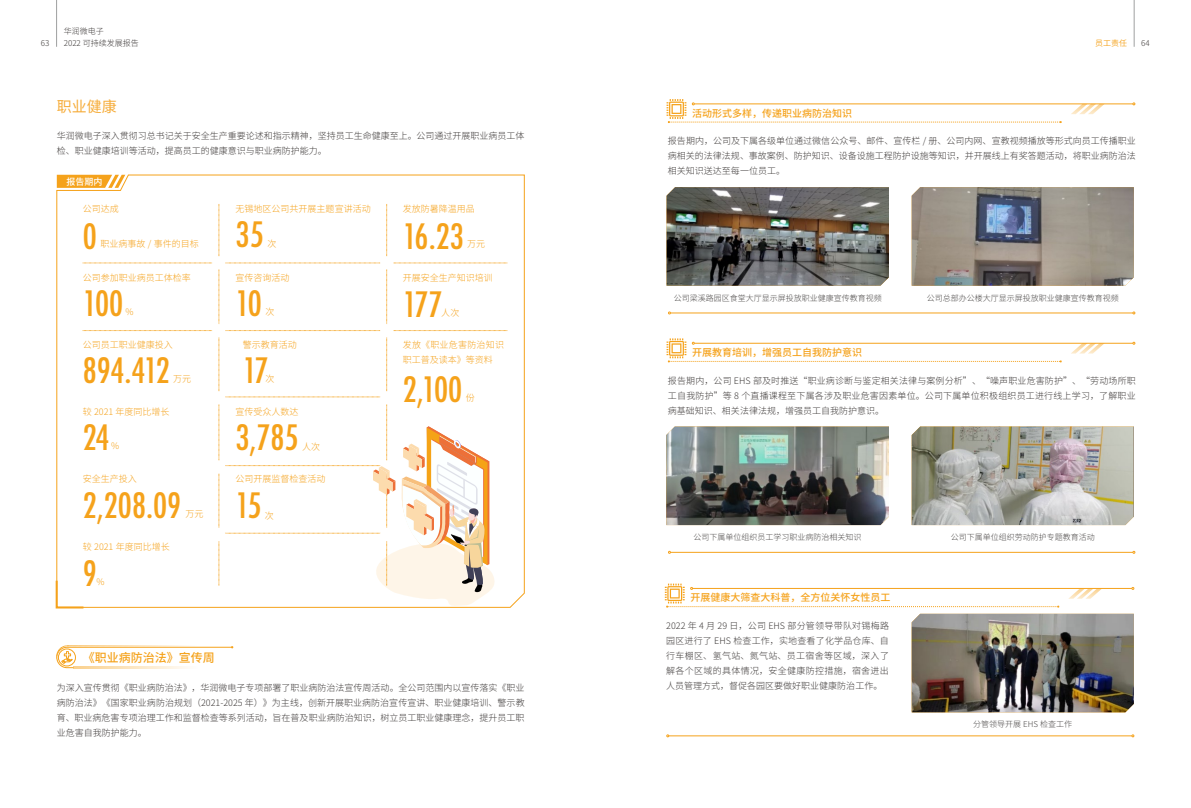
<style>
.page{position:relative;width:1191px;height:808px;background:#fff}
.page>*{position:absolute;margin:0;border:0;box-sizing:border-box;transform-origin:0 0}
.t1{font:500 condensed 34px "Futura";letter-spacing:-.01em;color:#f5a21b}
.t2{font:15px "Source Han Sans CN";color:#f6ac39}
.t3{font:500 12px "Source Han Sans CN";color:#f5a21b}
.t4{font:500 10px "Source Han Sans CN";color:#f5a21b}
.t5{font:300 9px/15px "Source Han Sans CN";color:#3e3a39;text-align:justify}
.t6{font:300 9px "Source Han Sans CN";color:#f5a21b}
.t7{font:300 9px/15px "Source Han Sans CN";letter-spacing:.03em;color:#f5a21b}
.t8{font:500 9px "Source Han Sans CN";color:#fff}
.t9{font:300 8px "Source Han Sans CN";color:#4c4948}
.t10{font:300 8px "Source Han Sans CN";color:#3e3a39}
.t11{font:8px "Source Han Sans CN";color:#f5a21b}
</style>
<div class="page">
<svg style="left:57px;top:175px;width:468px;height:433px"></svg>
<svg style="left:57px;top:175px;width:68px;height:13px"></svg>
<img style="left:666px;top:187px;width:223px;height:99px">
<img style="left:666px;top:426px;width:223px;height:99px">
<img style="left:911px;top:187px;width:222px;height:99px">
<img style="left:911px;top:426px;width:222px;height:99px">
<svg style="left:1071px;top:105px;width:32px;height:9px"></svg>
<svg style="left:1071px;top:344px;width:33px;height:10px"></svg>
<hr style="left:694px;top:104px;width:438px;height:1px;background:#f5a21b">
<hr style="left:694px;top:343px;width:438px;height:1px;background:#f5a21b">
<svg style="left:666px;top:99px;width:395px;height:24px"></svg>
<svg style="left:666px;top:338px;width:395px;height:24px"></svg>
<hr style="left:670px;top:313px;width:462px;height:1px;background:#f5a21b">
<hr style="left:670px;top:552px;width:462px;height:1px;background:#f5a21b">
<svg style="left:1068px;top:589px;width:34px;height:10px"></svg>
<hr style="left:692px;top:588px;width:439px;height:1px;background:#f5a21b">
<svg style="left:665px;top:584px;width:394px;height:23px"></svg>
<hr style="left:669px;top:736px;width:462px;height:1px;background:#f5a21b">
<img style="left:911px;top:614px;width:222px;height:98px">
<svg style="left:55px;top:204px;width:452px;height:405px"></svg>
<svg style="left:57px;top:645px;width:176px;height:23px"></svg>
<hr style="left:1134px;top:0;width:1px;height:47px;background:#9fa0a0">
<hr style="left:56px;top:0;width:1px;height:47px;background:#9fa0a0">
<p class="t10" style="left:64px;top:26px;width:41px">华润微电子</p>
<p class="t10" style="left:41px;top:38px;width:10px">63</p>
<p class="t10" style="left:64px;top:38px;width:77px">2022 可持续发展报告</p>
<p class="t11" style="left:1095px;top:38px;width:33px">员工责任</p>
<p class="t10" style="left:1141px;top:38px;width:10px">64</p>
<h2 class="t2" style="left:57px;top:98px;width:61px">职业健康</h2>
<p class="t5" style="left:57px;top:129px;width:469px">华润微电子深入贯彻习总书记关于安全生产重要论述和指示精神，坚持员工生命健康至上。公司通过开展职业病员工体检、职业健康培训等活动，提高员工的健康意识与职业病防护能力。</p>
<p class="t8" style="left:66px;top:176px;width:37px">报告期内</p>
<p class="t6" style="left:83px;top:203px;width:37px">公司达成</p>
<h1 class="t1" style="left:83px;top:214px;width:16px">0</h1>
<p class="t6" style="left:101px;top:239px;width:100px">职业病事故 / 事件的目标</p>
<p class="t6" style="left:83px;top:272px;width:109px">公司参加职业病员工体检率</p>
<h1 class="t1" style="left:83px;top:281px;width:42px">100</h1>
<p class="t6" style="left:125px;top:306px;width:10px">%</p>
<p class="t6" style="left:83px;top:339px;width:92px">公司员工职业健康投入</p>
<h1 class="t1" style="left:83px;top:349px;width:89px">894.412</h1>
<p class="t6" style="left:173px;top:373px;width:19px">万元</p>
<p class="t6" style="left:83px;top:406px;width:88px">较 2021 年度同比增长</p>
<h1 class="t1" style="left:83px;top:415px;width:28px">24</h1>
<p class="t6" style="left:111px;top:441px;width:10px">%</p>
<p class="t6" style="left:83px;top:473px;width:55px">安全生产投入</p>
<h1 class="t1" style="left:83px;top:483px;width:100px">2,208.09</h1>
<p class="t6" style="left:185px;top:508px;width:19px">万元</p>
<p class="t6" style="left:83px;top:542px;width:88px">较 2021 年度同比增长</p>
<h1 class="t1" style="left:83px;top:551px;width:16px">9</h1>
<p class="t6" style="left:96px;top:577px;width:10px">%</p>
<p class="t6" style="left:236px;top:203px;width:137px">无锡地区公司共开展主题宣讲活动</p>
<p class="t6" style="left:267px;top:238px;width:10px">次</p>
<h1 class="t1" style="left:236px;top:213px;width:30px">35</h1>
<p class="t6" style="left:235px;top:272px;width:55px">宣传咨询活动</p>
<p class="t6" style="left:265px;top:307px;width:10px">次</p>
<h1 class="t1" style="left:235px;top:281px;width:28px">10</h1>
<p class="t6" style="left:243px;top:339px;width:56px">警示教育活动</p>
<p class="t6" style="left:265px;top:374px;width:10px">次</p>
<h1 class="t1" style="left:243px;top:349px;width:27px">17</h1>
<p class="t6" style="left:235px;top:406px;width:64px">宣传受众人数达</p>
<h1 class="t1" style="left:235px;top:415px;width:65px">3,785</h1>
<p class="t6" style="left:302px;top:442px;width:19px">人次</p>
<p class="t6" style="left:235px;top:473px;width:91px">公司开展监督检查活动</p>
<p class="t6" style="left:265px;top:511px;width:10px">次</p>
<h1 class="t1" style="left:235px;top:484px;width:28px">15</h1>
<h3 class="t3" style="left:83px;top:651px;width:133px">《职业病防治法》宣传周</h3>
<p class="t6" style="left:403px;top:203px;width:73px">发放防暑降温用品</p>
<p class="t6" style="left:467px;top:239px;width:19px">万元</p>
<h1 class="t1" style="left:403px;top:214px;width:63px">16.23</h1>
<p class="t6" style="left:403px;top:272px;width:91px">开展安全生产知识培训</p>
<p class="t6" style="left:441px;top:308px;width:19px">人次</p>
<h1 class="t1" style="left:403px;top:283px;width:41px">177</h1>
<p class="t7" style="left:403px;top:337px;width:103px">发放《职业危害防治知识职工普及读本》等资料</p>
<p class="t6" style="left:466px;top:392px;width:10px">份</p>
<h1 class="t1" style="left:403px;top:368px;width:61px">2,100</h1>
<p class="t5" style="left:57px;top:680px;width:469px">为深入宣传贯彻《职业病防治法》，华润微电子专项部署了职业病防治法宣传周活动。全公司范围内以宣传落实《职业病防治法》《国家职业病防治规划（2021-2025 年）》为主线，创新开展职业病防治宣传宣讲、职业健康培训、警示教育、职业病危害专项治理工作和监督检查等系列活动，旨在普及职业病防治知识，树立员工职业健康理念，提升员工职业危害自我防护能力。</p>
<p class="t4" style="left:692px;top:107px;width:161px">活动形式多样，传递职业病防治知识</p>
<p class="t5" style="left:668px;top:134px;width:469px">报告期内，公司及下属各级单位通过微信公众号、邮件、宣传栏 / 册、公司内网、宣教视频播放等形式向员工传播职业病相关的法律法规、事故案例、防护知识、设备设施工程防护设施等知识，并开展线上有奖答题活动，将职业病防治法相关知识送达至每一位员工。</p>
<p class="t9" style="left:673px;top:293px;width:209px">公司梁溪路园区食堂大厅显示屏投放职业健康宣传教育视频</p>
<p class="t4" style="left:692px;top:347px;width:171px">开展教育培训，增强员工自我防护意识</p>
<p class="t9" style="left:926px;top:293px;width:193px">公司总部办公楼大厅显示屏投放职业健康宣传教育视频</p>
<p class="t5" style="left:668px;top:373px;width:469px">报告期内，公司 EHS 部及时推送“职业病诊断与鉴定相关法律与案例分析”、“噪声职业危害防护”、“劳动场所职工自我防护”等 8 个直播课程至下属各涉及职业危害因素单位。公司下属单位积极组织员工进行线上学习，了解职业病基础知识、相关法律法规，增强员工自我防护意识。</p>
<p class="t9" style="left:693px;top:533px;width:169px">公司下属单位组织员工学习职业病防治相关知识</p>
<p class="t4" style="left:690px;top:592px;width:201px">开展健康大筛查大科普，全方位关怀女性员工</p>
<p class="t5" style="left:666px;top:618px;width:224px">2022 年 4 月 29 日，公司 EHS 部分管领导带队对锡梅路园区进行了 EHS 检查工作，实地查看了化学品仓库、自行车棚区、氢气站、氮气站、员工宿舍等区域，深入了解各个区域的具体情况，安全健康防控措施，宿舍进出人员管理方式，督促各园区要做好职业健康防治工作。</p>
<p class="t9" style="left:950px;top:533px;width:145px">公司下属单位组织劳动防护专题教育活动</p>
<p class="t9" style="left:973px;top:719px;width:100px">分管领导开展 EHS 检查工作</p>
</div>
